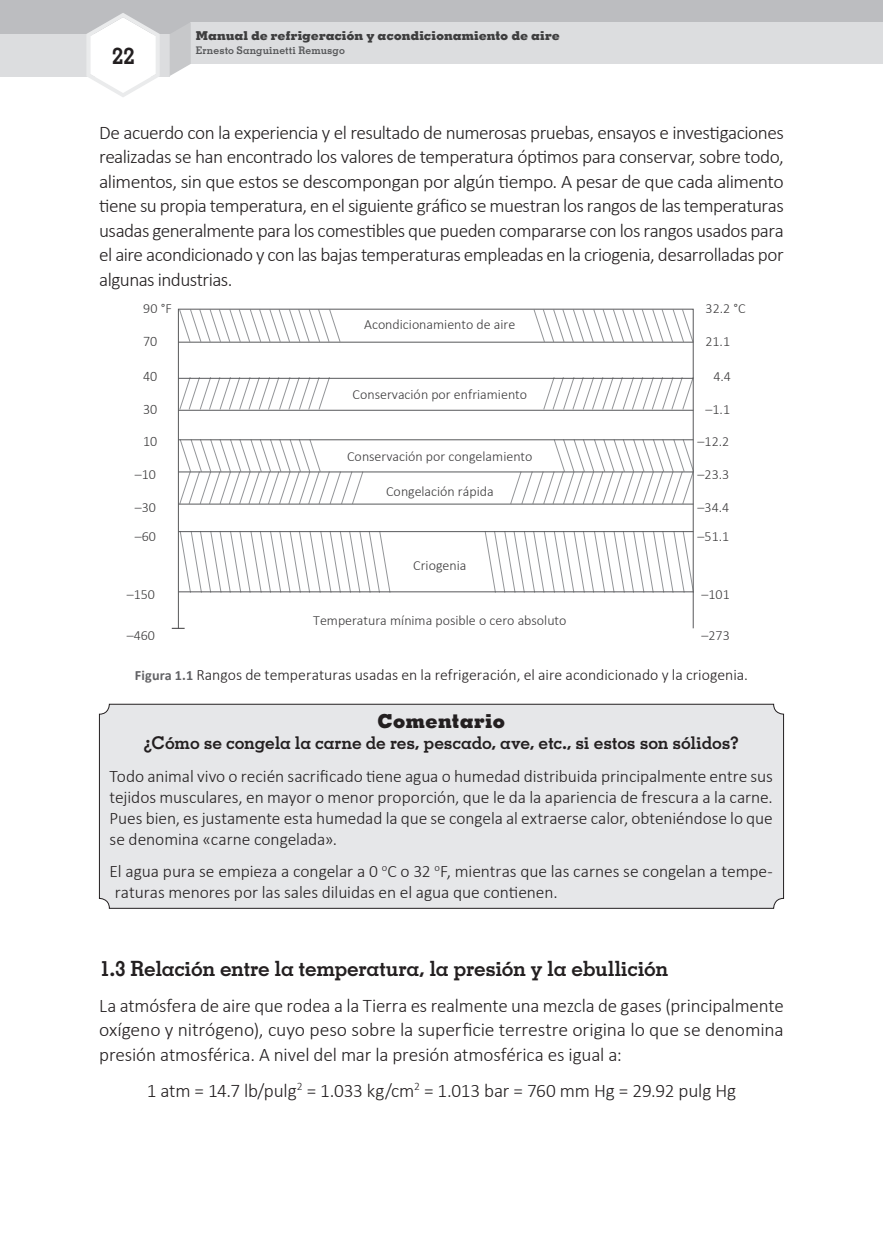
<style>
.page{position:relative;width:883px;height:1256px;background:#fff}
.page>*{position:absolute;margin:0;border:0;box-sizing:border-box;transform-origin:0 0}
.t1{font:700 22.75px "Memphis LT Std";color:#231f20}
.Subtítulo{font:700 21px "Memphis LT Std";letter-spacing:-.02em;color:#231f20}
.Texto{font:300 19.25px/24.5px "Calibri";letter-spacing:-.015em;color:#231f20;text-align:justify}
.Centrado{font:300 19.25px "Calibri";letter-spacing:-.01em;color:#231f20}
.Comentario_-_Título{font:800 19.25px "Memphis LT Std";letter-spacing:.005em;color:#231f20}
.Comentario_-_Texto{font:300 17.5px/21px "Calibri";letter-spacing:-.005em;color:#231f20;text-align:justify}
.Comentario_-_subtítu{font:700 17.5px "Memphis LT Std";letter-spacing:-.01em;color:#231f20}
.Pie_de_imagen{font:300 15.75px "Calibri";color:#231f20}
.t2{font:300 14.53px "Calibri";letter-spacing:-.005em;color:#3b3a3b;scale:.96 1}
.t3{font:300 14px/29.6px "Calibri";color:#3b3a3b}
.t4{font:800 12.25px "Memphis LT Std";letter-spacing:-.01em;color:#3e3e3f}
.t5{font:700 10.5px "Memphis LT Std";letter-spacing:.01em;color:#57585a}
.s1{font-weight:700;font-size:14.17px;color:#636366}
</style>
<div class="page">
<div style="left:0;top:0;width:883px;height:62px;background:#bcbdc0"></div>
<div style="left:0;top:34px;width:170px;height:42px;background:#dcdddf"></div>
<div style="left:191px;top:22px;width:692px;height:42px;background:#dcdddf"></div>
<svg style="left:170px;top:22px;width:21px;height:54px"></svg>
<svg style="left:86px;top:13px;width:74px;height:84px"></svg>
<svg style="left:485px;top:532px;width:207px;height:61px"></svg>
<svg style="left:180px;top:532px;width:211px;height:61px"></svg>
<svg style="left:534px;top:311px;width:158px;height:30px"></svg>
<svg style="left:180px;top:311px;width:161px;height:30px"></svg>
<svg style="left:180px;top:377px;width:150px;height:33px"></svg>
<svg style="left:543px;top:377px;width:149px;height:33px"></svg>
<svg style="left:180px;top:440px;width:183px;height:63px"></svg>
<svg style="left:510px;top:440px;width:182px;height:63px"></svg>
<div style="left:178px;top:309px;width:516px;height:319px;border:1px solid #57585a"></div>
<hr style="left:178px;top:341px;width:515px;height:1px;background:#57585a">
<hr style="left:178px;top:378px;width:515px;height:1px;background:#57585a">
<hr style="left:178px;top:410px;width:515px;height:1px;background:#57585a">
<hr style="left:178px;top:439px;width:515px;height:1px;background:#57585a">
<hr style="left:178px;top:471px;width:515px;height:1px;background:#57585a">
<hr style="left:178px;top:503px;width:515px;height:1px;background:#57585a">
<hr style="left:178px;top:531px;width:515px;height:1px;background:#57585a">
<hr style="left:178px;top:591px;width:515px;height:1px;background:#57585a">
<svg style="left:172px;top:627px;width:13px;height:1px"></svg>
<div style="left:99px;top:704px;width:685px;height:204px;background:#e6e7e9;border-radius:10px"></div>
<div style="left:99px;top:703px;width:685px;height:205px;border:1px solid #231f20;border-radius:10px"></div>
<p class="t1" style="left:112px;top:41px;width:24px">22</p>
<p class="t4" style="left:196px;top:27px;width:365px">Manual de refrigeración y acondicionamiento de aire</p>
<p class="t5" style="left:196px;top:43px;width:150px">Ernesto Sanguinetti Remusgo</p>
<p class="Texto" style="left:99px;top:120px;width:686px">De acuerdo con la experiencia y el resultado de numerosas pruebas, ensayos e investigaciones realizadas se han encontrado los valores de temperatura óptimos para conservar, sobre todo, alimentos, sin que estos se descompongan por algún tiempo. A pesar de que cada alimento tiene su propia temperatura, en el siguiente gráfico se muestran los rangos de las temperaturas usadas generalmente para los comestibles que pueden compararse con los rangos usados para el aire acondicionado y con las bajas temperaturas empleadas en la criogenia, desarrolladas por algunas industrias.</p>
<p class="t3" style="left:364px;top:309px;width:153px">Acondicionamiento de aire</p>
<p class="t3" style="left:143px;top:293px;width:30px">90 °F</p>
<p class="t2" style="left:143px;top:332px;width:16px">70</p>
<p class="t2" style="left:143px;top:367px;width:16px">40</p>
<p class="t2" style="left:143px;top:399px;width:16px">30</p>
<p class="t2" style="left:143px;top:432px;width:16px">10</p>
<p class="t3" style="left:135px;top:459px;width:23px">–10</p>
<p class="t3" style="left:135px;top:492px;width:23px">–30 –60</p>
<p class="t3" style="left:706px;top:293px;width:42px">32.2 °C</p>
<p class="t3" style="left:705px;top:326px;width:26px">21.1</p>
<p class="t3" style="left:713px;top:361px;width:19px">4.4</p>
<p class="t3" style="left:706px;top:394px;width:26px">–1.1</p>
<p class="t3" style="left:698px;top:426px;width:33px">–12.2</p>
<p class="t3" style="left:698px;top:459px;width:33px">–23.3</p>
<p class="t3" style="left:698px;top:492px;width:33px">–34.4 –51.1</p>
<p class="t3" style="left:353px;top:379px;width:176px">Conservación por enfriamiento</p>
<p class="t3" style="left:347px;top:441px;width:187px">Conservación por congelamiento</p>
<p class="t3" style="left:386px;top:476px;width:109px">Congelación rápida</p>
<p class="t3" style="left:413px;top:550px;width:55px">Criogenia</p>
<p class="t3" style="left:702px;top:579px;width:30px">–101</p>
<p class="t3" style="left:702px;top:620px;width:30px">–273</p>
<p class="Pie_de_imagen" style="left:135px;top:665px;width:615px"><span class="s1">Figura 1.1</span> Rangos de temperaturas usadas en la refrigeración, el aire acondicionado y la criogenia.</p>
<p class="Comentario_-_Título" style="left:378px;top:708px;width:129px">Comentario</p>
<p class="Comentario_-_subtítu" style="left:144px;top:732px;width:597px">¿Cómo se congela la carne de res, pescado, ave, etc., si estos son sólidos?</p>
<p class="Comentario_-_Texto" style="left:110px;top:765px;width:665px">Todo animal vivo o recién sacrificado tiene agua o humedad distribuida principalmente entre sus tejidos musculares, en mayor o menor proporción, que le da la apariencia de frescura a la carne.<br>Pues bien, es justamente esta humedad la que se congela al extraerse calor, obteniéndose lo que se denomina «carne congelada».</p>
<p class="Comentario_-_Texto" style="left:110px;top:860px;width:665px">El agua pura se empieza a congelar a 0 <sup>o</sup>C o 32 <sup>o</sup>F, mientras que las carnes se congelan a tempe&shy;raturas menores por las sales diluidas en el agua que contienen.</p>
<p class="t3" style="left:127px;top:579px;width:30px">–150</p>
<p class="t3" style="left:127px;top:620px;width:30px">–460</p>
<p class="t3" style="left:313px;top:605px;width:255px">Temperatura mínima posible o cero absoluto</p>
<p class="Subtítulo" style="left:100px;top:955px;width:570px">1.3 Relación entre la temperatura, la presión y la ebullición</p>
<p class="Texto" style="left:99px;top:992px;width:686px">La atmósfera de aire que rodea a la Tierra es realmente una mezcla de gases (principalmente oxígeno y nitrógeno), cuyo peso sobre la superficie terrestre origina lo que se denomina presión atmosférica. A nivel del mar la presión atmosférica es igual a:</p>
<p class="Centrado" style="left:147px;top:1078px;width:591px">1 atm = 14.7 lb/pulg<sup>2</sup> = 1.033 kg/cm<sup>2</sup> = 1.013 bar = 760 mm Hg = 29.92 pulg Hg</p>
</div>
